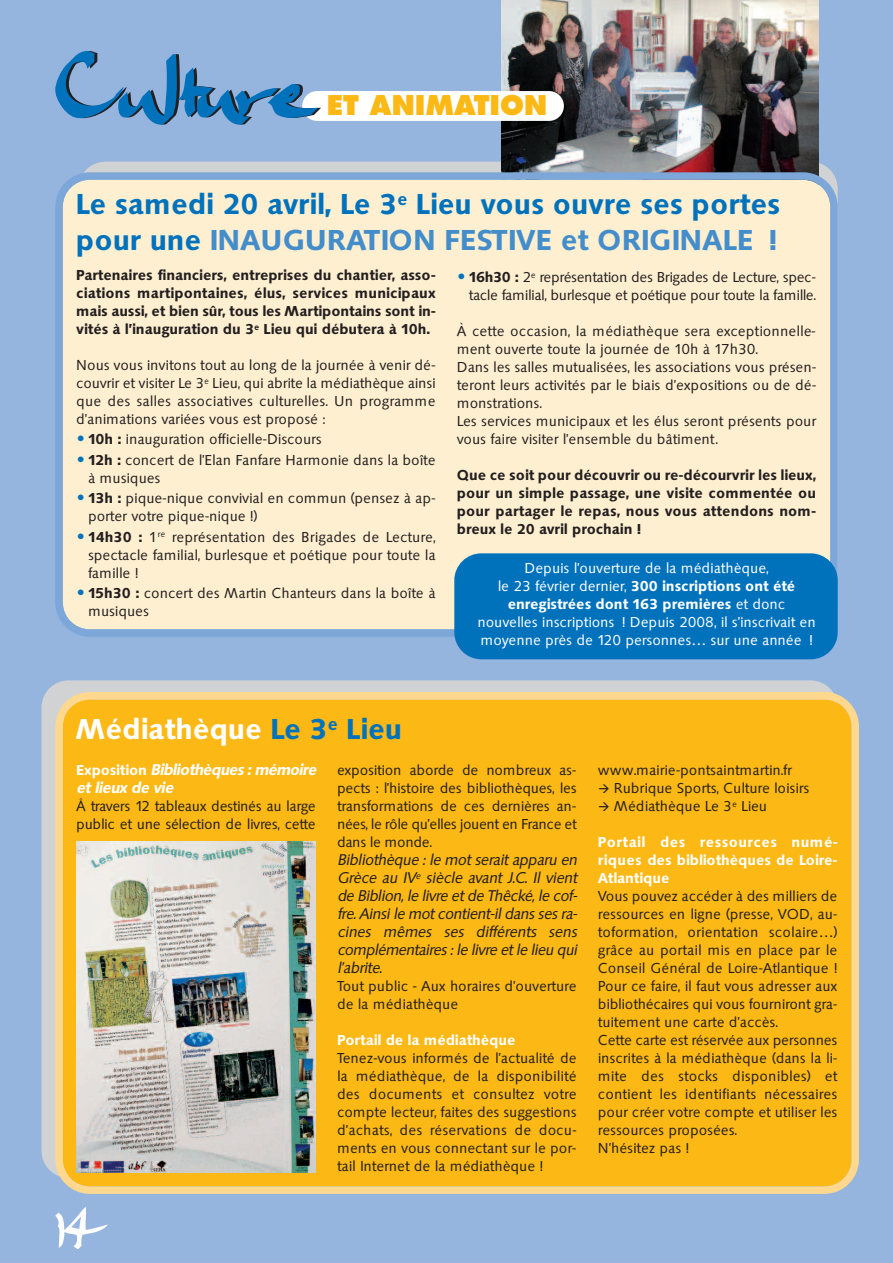
<style>
.page{position:relative;width:893px;height:1263px;background:#95b5de}
.page>*{position:absolute;margin:0;border:0;box-sizing:border-box;transform-origin:0 0}
.t1{font:600 30px/36px "Saxony";color:#0072bc}
.t2{font:600 30px "Saxony";color:#fff}
.t3{font:800 26.4px "Futura";color:#fcb814}
.t4{font:15px/18px "Saxony";color:#231f20}
.t5{font:600 15px/18px "Saxony";color:#231f20;text-align:justify}
.t6{font:italic 15px/18px "Saxony";letter-spacing:-.01em;color:#231f20;text-align:justify}
.t7{font:15px/18px "Saxony";color:#fff;text-align:center}
.t8{font:15px/18px "Saxony";letter-spacing:-.02em;color:#231f20}
.t9{font:600 15px/18px "Saxony";color:#fff;text-align:justify}
.t10{font:italic 600 15px/18px "Saxony";letter-spacing:-.005em;color:#fff}
.s1{color:#448dcb}
.s2{font-family:"Futura";color:#0072bc}
.s3{font-weight:600}
.s4{color:#0072bc}
.s5{font-style:normal}
</style>
<div class="page">
<img style="left:502px;top:0;width:316px;height:172px">
<div style="left:302px;top:91px;width:262px;height:30px;background:#fff;border-radius:15px"></div>
<svg style="left:55px;top:51px;width:266px;height:74px"></svg>
<div style="left:55px;top:172px;width:783px;height:465px;background:#feefd0"></div>
<div style="left:454px;top:553px;width:384px;height:106px;background:#0072bc;border-radius:27px"></div>
<div style="left:42px;top:680px;width:796px;height:498px;background:#d1d2d4;border-radius:27px"></div>
<div style="left:55px;top:692px;width:804px;height:502px;background:#fcb814"></div>
<img style="left:77px;top:842px;width:238px;height:330px">
<svg style="left:55px;top:1207px;width:53px;height:42px"></svg>
<svg style="left:599px;top:784px;width:10px;height:9px"></svg>
<svg style="left:599px;top:802px;width:10px;height:9px"></svg>
<h2 class="t3" style="left:327px;top:94px;width:222px">ET ANIMATION</h2>
<h1 class="t1" style="left:77px;top:186px;width:706px">Le samedi 20 avril, Le 3<sup>e</sup> Lieu vous ouvre ses portes pour une <span class="s1">INAUGURATION FESTIVE et ORIGINALE !</span></h1>
<p class="t5" style="left:77px;top:266px;width:361px">Partenaires financiers, entreprises du chantier, asso&shy;ciations martipontaines, élus, services municipaux mais aussi, et bien sûr, tous les Martipontains sont in&shy;vités à l’inauguration du 3<sup>e</sup> Lieu qui débutera à 10h.</p>
<p class="t4" style="left:77px;top:356px;width:361px;text-align:justify">Nous vous invitons tout au long de la journée à venir dé&shy;couvrir et visiter Le 3<sup>e</sup> Lieu, qui abrite la médiathèque ainsi que des salles associatives culturelles. Un programme d'animations variées vous est proposé :</p>
<p class="t4" style="left:77px;top:430px;width:247px"><span class="s2">•</span> <span class="s3">10h :</span> inauguration officielle-Discours</p>
<p class="t4" style="left:88px;top:450px;width:349px;text-indent:-12px"><span class="s2">•</span> <span class="s3">12h :</span> concert de l'Elan Fanfare Harmonie dans la boîte à musiques</p>
<p class="t4" style="left:88px;top:489px;width:349px;text-indent:-12px"><span class="s2">•</span> <span class="s3">13h :</span> pique-nique convivial en commun (pensez à ap&shy;porter votre pique-nique !)</p>
<p class="t4" style="left:88px;top:527px;width:349px;text-align:justify;text-indent:-12px"><span class="s2">•</span> <span class="s3">14h30 :</span> 1<sup>re</sup> représentation des Brigades de Lecture, spectacle familial, burlesque et poétique pour toute la famille !</p>
<p class="t4" style="left:88px;top:584px;width:349px;text-indent:-12px"><span class="s2">•</span> <span class="s3">15h30 :</span> concert des Martin Chanteurs dans la boîte à musiques</p>
<p class="t8" style="left:457px;top:268px;width:361px;text-align:right"><span class="s2">•</span> <span class="s3">16h30 :</span> 2<sup>e</sup> représentation des Brigades de Lecture, spec&shy;tacle familial, burlesque et poétique pour toute la famille.</p>
<p class="t4" style="left:457px;top:322px;width:361px">À cette occasion, la médiathèque sera exceptionnelle&shy;ment ouverte toute la journée de 10h à 17h30.<br>Dans les salles mutualisées, les associations vous présen&shy;teront leurs activités par le biais d’expositions ou de dé&shy;monstrations.<br>Les services municipaux et les élus seront présents pour vous faire visiter l’ensemble du bâtiment.</p>
<p class="t5" style="left:457px;top:466px;width:361px">Que ce soit pour découvrir ou re-décourvrir les lieux, pour un simple passage, une visite commentée ou pour partager le repas, nous vous attendons nom&shy;breux le 20 avril prochain !</p>
<p class="t7" style="left:478px;top:559px;width:340px">Depuis l’ouverture de la médiathèque,<br>le 23 février dernier, <span class="s3">300 inscriptions ont été enregistrées dont 163 premières</span> et donc nouvelles inscriptions ! Depuis 2008, il s’inscrivait en moyenne près de 120 personnes… sur une année !</p>
<h1 class="t2" style="left:77px;top:711px;width:328px">Médiathèque <span class="s4">Le 3</span><sup>e</sup> <span class="s4">Lieu</span></h1>
<p class="t10" style="left:77px;top:761px;width:241px"><span class="s5">Exposition</span> Bibliothèques : mémoire et lieux de vie</p>
<p class="t8" style="left:77px;top:797px;width:241px">Å travers 12 tableaux destinés au large public et une sélection de livres, cette</p>
<p class="t4" style="left:337px;top:761px;width:241px;text-align:justify">exposition aborde de nombreux as&shy;pects : l’histoire des bibliothèques, les transformations de ces dernières an&shy;nées, le rôle qu’elles jouent en France et dans le monde.</p>
<p class="t6" style="left:337px;top:851px;width:242px">Bibliothèque : le mot serait apparu en Grèce au IV<sup>e</sup> siècle avant J.C. Il vient de Biblion, le livre et de Thêcké, le cof&shy;fre. Ainsi le mot contient-il dans ses ra&shy;cines mêmes ses différents sens complémentaires : le livre et le lieu qui l’abrite.</p>
<p class="t4" style="left:337px;top:977px;width:241px">Tout public - Aux horaires d’ouverture de la médiathèque</p>
<p class="t9" style="left:337px;top:1031px;width:180px">Portail de la médiathèque</p>
<p class="t4" style="left:337px;top:1049px;width:241px;text-align:justify">Tenez-vous informés de l’actualité de la médiathèque, de la disponibilité des documents et consultez votre compte lecteur, faites des suggestions d’achats, des réservations de docu&shy;ments en vous connectant sur le por&shy;tail Internet de la médiathèque !</p>
<p class="t4" style="left:614px;top:761px;width:197px;text-indent:-16px">www.mairie-pontsaintmartin.fr<br>Rubrique Sports, Culture loisirs<br>Médiathèque Le 3<sup>e</sup> Lieu</p>
<p class="t9" style="left:598px;top:833px;width:241px">Portail des ressources numé&shy;riques des bibliothèques de Loire-Atlantique</p>
<p class="t4" style="left:598px;top:887px;width:241px">Vous pouvez accéder à des milliers de ressources en ligne (presse, VOD, au&shy;toformation, orientation scolaire…) grâce au portail mis en place par le Conseil Général de Loire-Atlantique !<br>Pour ce faire, il faut vous adresser aux bibliothécaires qui vous fourniront gra&shy;tuitement une carte d’accès.<br>Cette carte est réservée aux personnes inscrites à la médiathèque (dans la li&shy;mite des stocks disponibles) et contient les identifiants nécessaires pour créer votre compte et utiliser les ressources proposées.<br>N’hésitez pas !</p>
</div>
